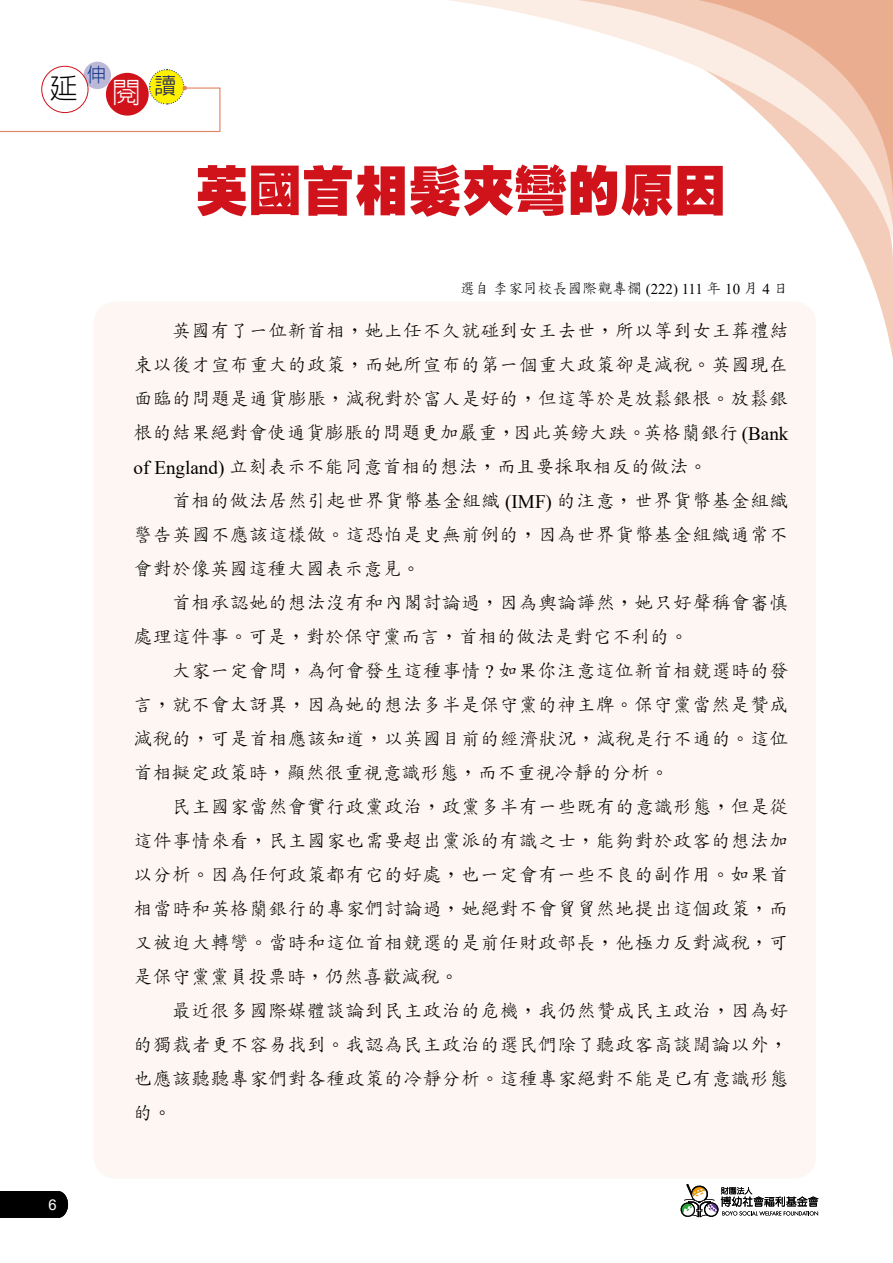
<style>
.page{position:relative;width:893px;height:1263px;background:#fff}
.page>*{position:absolute;margin:0;border:0;box-sizing:border-box;transform-origin:0 0}
.t1{font:900 53.1px "AR Hei B5";color:#d0121b}
.t2{font:300 28.5px "AR Hei B5";color:#000}
.t3{font:300 19.65px "AR Hei B5";color:#0c3388}
.t4{font:300 19.2px/34px "AR Std Kai B5";letter-spacing:.005em;color:#000;text-align:justify}
.t5{font:300 14.85px "AR Std Kai B5";color:#000}
.t6{font:14.85px "Arial";color:#fff}
.s1{color:#fff}
.s2{font-family:"Times New Roman";font-weight:400}
</style>
<div class="page">
<svg style="left:854px;top:241px;width:39px;height:118px"></svg>
<svg style="left:449px;top:0;width:444px;height:241px"></svg>
<svg style="left:577px;top:0;width:316px;height:226px"></svg>
<svg style="left:698px;top:0;width:195px;height:205px"></svg>
<div style="left:94px;top:301px;width:722px;height:877px;background:#fdf6f2;border-radius:21px"></div>
<div style="left:0;top:1191px;width:68px;height:27px;background:#000"></div>
<svg style="left:680px;top:1184px;width:138px;height:34px"></svg>
<div style="left:84px;top:62px;width:27px;height:27px;background:#bcb8d8;border-radius:50%"></div>
<svg style="left:0;top:68px;width:221px;height:64px"></svg>
<p class="t3" style="left:87px;top:65px;width:21px">伸</p>
<h2 class="t2" style="left:50px;top:74px;width:129px">延 <span class="s1">閱</span><sup>讀</sup></h2>
<h1 class="t1" style="left:195px;top:164px;width:533px">英國首相髮夾彎的原因</h1>
<p class="t6" style="left:49px;top:1194px;width:10px">6</p>
<p class="t5" style="left:460px;top:281px;width:330px">選自李家同校長國際觀專欄 <span class="s2">(222) 111</span> 年 <span class="s2">10</span> 月 <span class="s2">4</span> 日</p>
<p class="t4" style="left:134px;top:314px;width:656px;text-indent:38px">英國有了一位新首相，她上任不久就碰到女王去世，所以等到女王葬禮結束以後才宣布重大的政策，而她所宣布的第一個重大政策卻是減稅。英國現在面臨的問題是通貨膨脹，減稅對於富人是好的，但這等於是放鬆銀根。放鬆銀根的結果絕對會使通貨膨脹的問題更加嚴重，因此英鎊大跌。英格蘭銀行 <span class="s2">(Bank of England)</span> 立刻表示不能同意首相的想法，而且要採取相反的做法。</p>
<p class="t4" style="left:134px;top:484px;width:656px;text-indent:38px">首相的做法居然引起世界貨幣基金組織 <span class="s2">(IMF)</span> 的注意，世界貨幣基金組織警告英國不應該這樣做。這恐怕是史無前例的，因為世界貨幣基金組織通常不會對於像英國這種大國表示意見。</p>
<p class="t4" style="left:134px;top:586px;width:656px;text-indent:38px">首相承認她的想法沒有和內閣討論過，因為輿論譁然，她只好聲稱會審慎處理這件事。可是，對於保守黨而言，首相的做法是對它不利的。</p>
<p class="t4" style="left:134px;top:654px;width:656px;text-indent:38px">大家一定會問，為何會發生這種事情 <span class="s2">?</span> 如果你注意這位新首相競選時的發言，就不會太訝異，因為她的想法多半是保守黨的神主牌。保守黨當然是贊成減稅的，可是首相應該知道，以英國目前的經濟狀況，減稅是行不通的。這位首相擬定政策時，顯然很重視意識形態，而不重視冷靜的分析。</p>
<p class="t4" style="left:134px;top:790px;width:656px;text-indent:38px">民主國家當然會實行政黨政治，政黨多半有一些既有的意識形態，但是從這件事情來看，民主國家也需要超出黨派的有識之士，能夠對於政客的想法加以分析。因為任何政策都有它的好處，也一定會有一些不良的副作用。如果首相當時和英格蘭銀行的專家們討論過，她絕對不會貿貿然地提出這個政策，而又被迫大轉彎。當時和這位首相競選的是前任財政部長，他極力反對減稅，可是保守黨黨員投票時，仍然喜歡減稅。</p>
<p class="t4" style="left:134px;top:994px;width:656px;text-indent:38px">最近很多國際媒體談論到民主政治的危機，我仍然贊成民主政治，因為好的獨裁者更不容易找到。我認為民主政治的選民們除了聽政客高談闊論以外，也應該聽聽專家們對各種政策的冷靜分析。這種專家絕對不能是已有意識形態的。</p>
</div>
